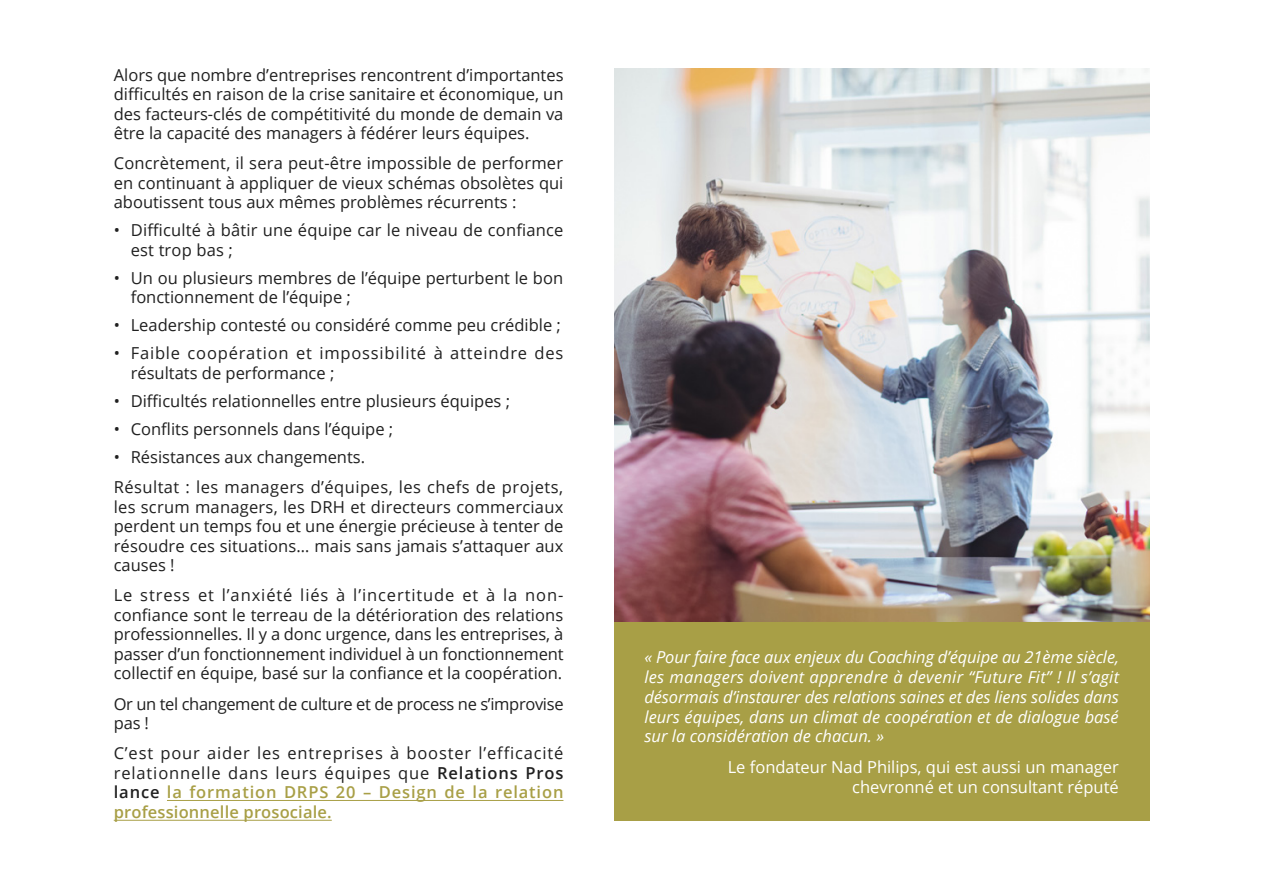
<style>
.page{position:relative;width:1263px;height:893px;background:#fff}
.page>*{position:absolute;margin:0;border:0;box-sizing:border-box;transform-origin:0 0}
.Pages_-_Paragraphe{font:16.5px/19.5px "Open Sans";color:#202020;text-align:justify}
.Pages_-_Citations{font:italic 16.5px/19.8px "Open Sans";color:#fff;text-align:justify}
.Pages_-_Citations-2{font:16.5px/19.8px "Open Sans";color:#fff;text-align:right}
.Pages_-_Paragraphe-2{font:16.5px/19.5px "Open Sans";letter-spacing:.05em;color:#202020}
.Pages_-_Paragraphe-3{font:16.5px/19.5px "Open Sans";letter-spacing:-.02em;color:#202020}
.s1{font-weight:600}
.s2{font-weight:600;color:#a89f46}
</style>
<div class="page">
<img style="left:614px;top:68px;width:535px;height:555px">
<hr style="left:167px;top:800px;width:396px;height:1px;background:#a89f46">
<hr style="left:114px;top:820px;width:218px;height:1px;background:#a89f46">
<div style="left:614px;top:623px;width:535px;height:198px;background:#a89f46"></div>
<p class="Pages_-_Paragraphe" style="left:114px;top:64px;width:451px">Alors que nombre d’entreprises rencontrent d’importantes difficultés en raison de la crise sanitaire et économique, un des facteurs-clés de compétitivité du monde de demain va être la capacité des managers à fédérer leurs équipes.</p>
<p class="Pages_-_Paragraphe" style="left:114px;top:153px;width:451px">Concrètement, il sera peut-être impossible de performer en continuant à appliquer de vieux schémas obsolètes qui aboutissent tous aux mêmes problèmes récurrents :</p>
<p class="Pages_-_Paragraphe" style="left:131px;top:220px;width:434px;text-indent:-17px">• Difficulté à bâtir une équipe car le niveau de confiance est trop bas ;</p>
<p class="Pages_-_Paragraphe" style="left:131px;top:268px;width:434px;text-indent:-17px">• Un ou plusieurs membres de l’équipe perturbent le bon fonctionnement de l’équipe ;</p>
<p class="Pages_-_Paragraphe" style="left:114px;top:315px;width:449px">• Leadership contesté ou considéré comme peu crédible ;</p>
<p class="Pages_-_Paragraphe-2" style="left:131px;top:343px;width:434px;text-indent:-17px">• Faible coopération et impossibilité à atteindre des résultats de performance ;</p>
<p class="Pages_-_Paragraphe" style="left:114px;top:391px;width:398px">• Difficultés relationnelles entre plusieurs équipes ;</p>
<p class="Pages_-_Paragraphe" style="left:114px;top:419px;width:281px">• Conflits personnels dans l’équipe ;</p>
<p class="Pages_-_Paragraphe" style="left:114px;top:447px;width:253px">• Résistances aux changements.</p>
<p class="Pages_-_Paragraphe" style="left:114px;top:477px;width:451px">Résultat : les managers d’équipes, les chefs de projets, les scrum managers, les DRH et directeurs commerciaux perdent un temps fou et une énergie précieuse à tenter de résoudre ces situations… mais sans jamais s’attaquer aux causes !</p>
<p class="Pages_-_Paragraphe" style="left:114px;top:585px;width:451px">Le stress et l’anxiété liés à l’incertitude et à la non&shy;confiance sont le terreau de la détérioration des relations professionnelles. Il y a donc urgence, dans les entreprises, à passer d’un fonctionnement individuel à un fonctionnement collectif en équipe, basé sur la confiance et la coopération.</p>
<p class="Pages_-_Paragraphe-3" style="left:114px;top:693px;width:451px">Or un tel changement de culture et de process ne s’improvise pas !</p>
<p class="Pages_-_Paragraphe" style="left:114px;top:743px;width:451px">C’est pour aider les entreprises à booster l’efficacité relationnelle dans leurs équipes que <span class="s1">Relations Pros lance</span> <span class="s2">la formation DRPS 20 – Design de la relation professionnelle prosociale.</span></p>
<p class="Pages_-_Citations" style="left:644px;top:647px;width:476px">« Pour faire face aux enjeux du Coaching d’équipe au 21ème siècle, les managers doivent apprendre à devenir “Future Fit” ! Il s’agit désormais d’instaurer des relations saines et des liens solides dans leurs équipes, dans un climat de coopération et de dialogue basé sur la considération de chacun. »</p>
<p class="Pages_-_Citations-2" style="left:728px;top:757px;width:393px">Le fondateur Nad Philips, qui est aussi un manager chevronné et un consultant réputé</p>
</div>
